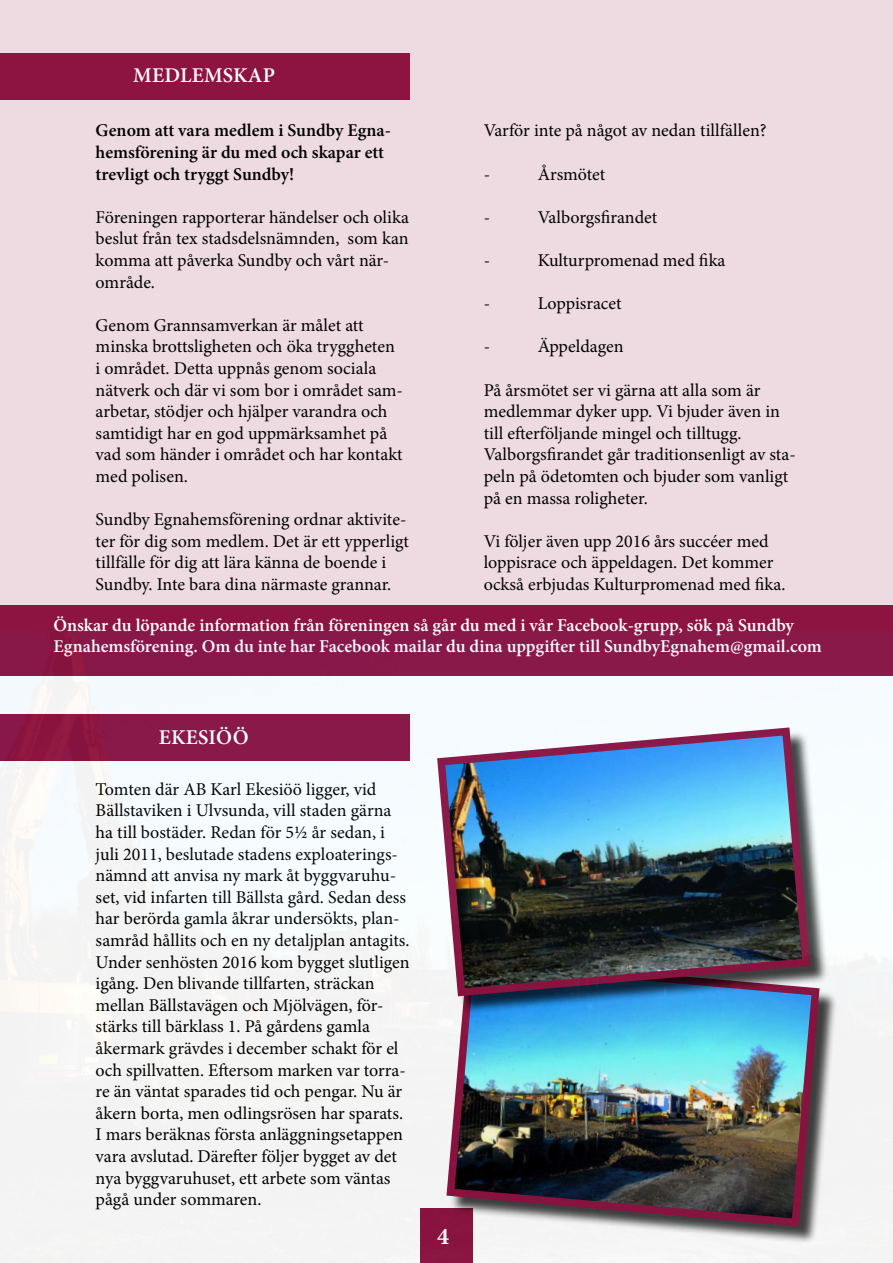
<style>
.page{position:relative;width:893px;height:1263px;background:#fff}
.page>*{position:absolute;margin:0;border:0;box-sizing:border-box;transform-origin:0 0}
.t1{font:700 24px "Minion Pro";color:#fff}
.t2{font:600 21px "Minion Pro";letter-spacing:.01em;color:#fff}
.t3{font:18px/21.6px "Minion Pro";color:#000}
.t4{font:600 18px/21.6px "Minion Pro";color:#fff}
.t5{font:600 18px/21.6px "Minion Pro";color:#000}
</style>
<div class="page">
<div style="left:0;top:0;width:893px;height:630px;background:#eedbe2"></div>
<div style="left:0;top:605px;width:893px;height:71px;background:#891849"></div>
<div style="left:0;top:53px;width:410px;height:47px;background:#8d1341"></div>
<img style="left:0;top:676px;width:893px;height:587px">
<p class="t2" style="left:133px;top:61px;width:143px">MEDLEMSKAP</p>
<p class="t3" style="left:484px;top:120px;width:284px">Varför inte på något av nedan tillfällen?</p>
<p class="t3" style="left:484px;top:163px;width:8px">-</p>
<p class="t3" style="left:538px;top:163px;width:69px">Årsmötet</p>
<p class="t3" style="left:484px;top:206px;width:8px">-</p>
<p class="t3" style="left:538px;top:206px;width:121px">Valborgsfirandet</p>
<p class="t3" style="left:484px;top:250px;width:8px">-</p>
<p class="t3" style="left:538px;top:250px;width:189px">Kulturpromenad med fika</p>
<p class="t3" style="left:484px;top:293px;width:8px">-</p>
<p class="t3" style="left:538px;top:293px;width:85px">Loppisracet</p>
<p class="t3" style="left:484px;top:336px;width:8px">-</p>
<p class="t3" style="left:538px;top:336px;width:87px">Äppeldagen</p>
<p class="t3" style="left:484px;top:379px;width:314px">På årsmötet ser vi gärna att alla som är medlemmar dyker upp. Vi bjuder även in till efterföljande mingel och tilltugg.<br>Valborgsfirandet går traditionsenligt av sta&shy;peln på ödetomten och bjuder som vanligt på en massa roligheter.</p>
<p class="t3" style="left:484px;top:530px;width:303px">Vi följer även upp 2016 års succéer med loppisrace och äppeldagen. Det kommer också erbjudas Kulturpromenad med fika.</p>
<p class="t4" style="left:54px;top:614px;width:770px">Önskar du löpande information från föreningen så går du med i vår Facebook-grupp, sök på Sundby<br>Egnahemsförening. Om du inte har Facebook mailar du dina uppgifter till SundbyEgnahem@gmail.com</p>
<p class="t5" style="left:96px;top:120px;width:297px">Genom att vara medlem i Sundby Egna&shy;hemsförening är du med och skapar ett trevligt och tryggt Sundby!</p>
<p class="t3" style="left:96px;top:206px;width:315px">Föreningen rapporterar händelser och olika beslut från tex stadsdelsnämnden, som kan komma att påverka Sundby och vårt när&shy;område.</p>
<p class="t3" style="left:96px;top:314px;width:309px">Genom Grannsamverkan är målet att minska brottsligheten och öka tryggheten i området. Detta uppnås genom sociala nätverk och där vi som bor i området sam&shy;arbetar, stödjer och hjälper varandra och samtidigt har en god uppmärksamhet på vad som händer i området och har kontakt med polisen.</p>
<p class="t3" style="left:96px;top:509px;width:315px">Sundby Egnahemsförening ordnar aktivite&shy;ter för dig som medlem. Det är ett ypperligt tillfälle för dig att lära känna de boende i Sundby. Inte bara dina närmaste grannar.</p>
<p class="t2" style="left:159px;top:722px;width:91px">EKESIÖÖ</p>
<p class="t3" style="left:96px;top:778px;width:315px">Tomten där AB Karl Ekesiöö ligger, vid Bällstaviken i Ulvsunda, vill staden gärna ha till bostäder. Redan för 5½ år sedan, i juli 2011, beslutade stadens exploaterings&shy;nämnd att anvisa ny mark åt byggvaruhu&shy;set, vid infarten till Bällsta gård. Sedan dess har berörda gamla åkrar undersökts, plan&shy;samråd hållits och en ny detaljplan antagits.<br>Under senhösten 2016 kom bygget slutligen igång. Den blivande tillfarten, sträckan mellan Bällstavägen och Mjölvägen, för&shy;stärks till bärklass 1. På gårdens gamla åkermark grävdes i december schakt för el och spillvatten. Eftersom marken var torra&shy;re än väntat sparades tid och pengar. Nu är åkern borta, men odlingsrösen har sparats.<br>I mars beräknas första anläggningsetappen vara avslutad. Därefter följer bygget av det nya byggvaruhuset, ett arbete som väntas pågå under sommaren.</p>
<h1 class="t1" style="left:437px;top:1219px;width:13px">4</h1>
</div>
